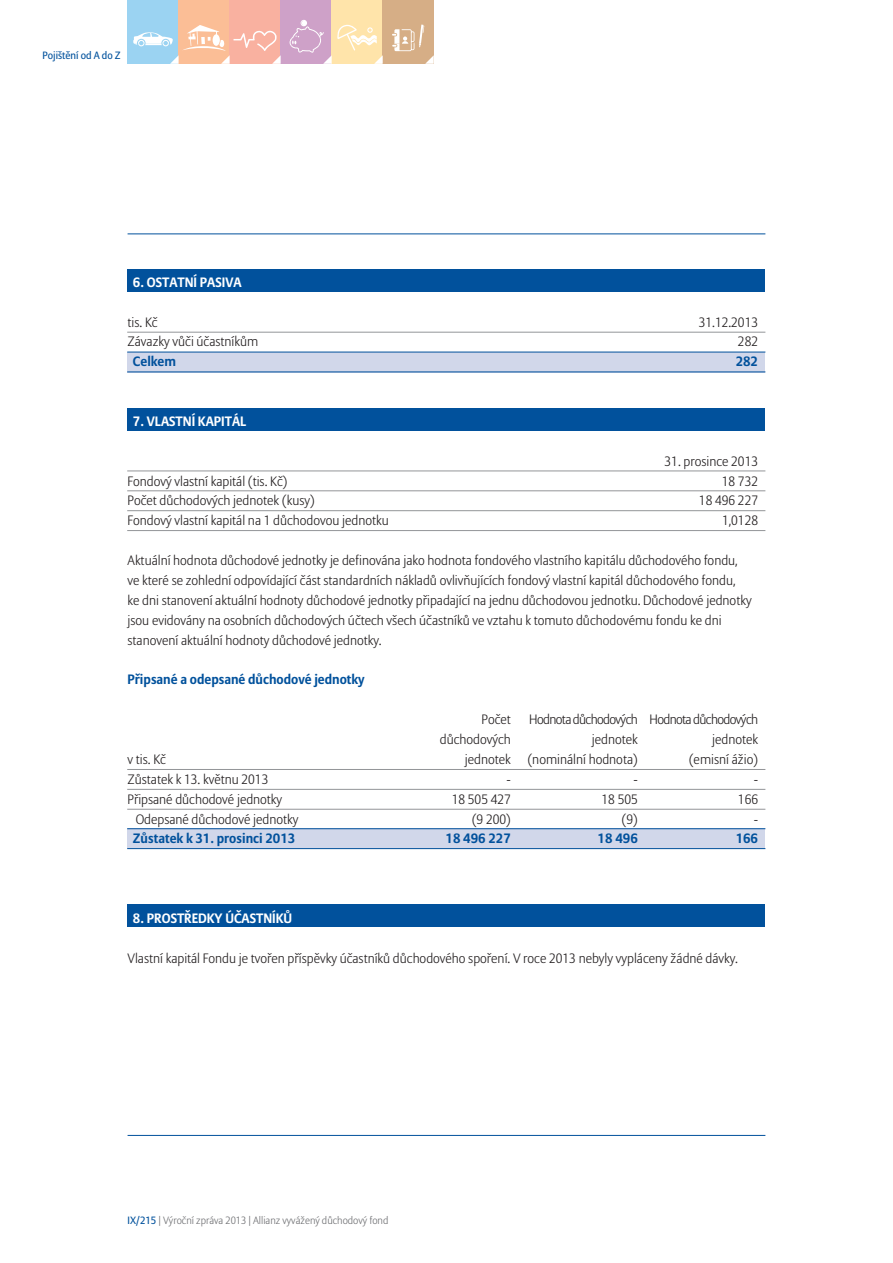
<style>
.page{position:relative;width:893px;height:1263px;background:#fff}
.page>*{position:absolute;margin:0;border:0;box-sizing:border-box;transform-origin:0 0}
.t1{font:300 13.5px/19.8px "Allianz Sans";color:#231f20}
.t2{font:700 13.5px "Allianz Sans";color:#01519c}
.t3{font:700 13.5px "Allianz Sans";color:#fff}
.t4{font:300 13.5px "Allianz Sans";letter-spacing:-.045em;color:#231f20}
.t5{font:300 10.5px "Allianz Sans";color:#6c6d70}
.t6{font:10.5px "Allianz Sans";color:#01519c}
.s1{font-weight:400;color:#01519c}
</style>
<div class="page">
<div style="left:128px;top:352px;width:637px;height:20px;background:#d1d7ea"></div>
<div style="left:127px;top:269px;width:638px;height:23px;background:#01519c"></div>
<hr style="left:127px;top:332px;width:638px;height:1px;background:#939598">
<hr style="left:127px;top:352px;width:638px;height:1px;background:#01519c">
<hr style="left:127px;top:372px;width:638px;height:1px;background:#01519c">
<div style="left:128px;top:0;width:51px;height:64px;background:#9bd3f2"></div>
<div style="left:179px;top:0;width:51px;height:64px;background:#fbbe96"></div>
<div style="left:230px;top:0;width:51px;height:64px;background:#f9b1a0"></div>
<div style="left:281px;top:0;width:51px;height:64px;background:#cea1c8"></div>
<div style="left:332px;top:0;width:51px;height:64px;background:#ffe4aa"></div>
<div style="left:383px;top:0;width:51px;height:64px;background:#d6ae86"></div>
<hr style="left:128px;top:233px;width:637px;height:1px;background:#01519c">
<hr style="left:128px;top:1135px;width:637px;height:1px;background:#01519c">
<svg style="left:133px;top:25px;width:148px;height:39px"></svg>
<svg style="left:289px;top:20px;width:94px;height:44px"></svg>
<svg style="left:392px;top:25px;width:42px;height:39px"></svg>
<div style="left:127px;top:408px;width:638px;height:23px;background:#01519c"></div>
<hr style="left:127px;top:471px;width:638px;height:1px;background:#939598">
<hr style="left:127px;top:490px;width:638px;height:1px;background:#939598">
<hr style="left:127px;top:510px;width:638px;height:1px;background:#939598">
<hr style="left:127px;top:530px;width:638px;height:1px;background:#939598">
<div style="left:127px;top:904px;width:638px;height:23px;background:#01519c"></div>
<div style="left:128px;top:829px;width:637px;height:20px;background:#d1d7ea"></div>
<hr style="left:127px;top:789px;width:638px;height:1px;background:#939598">
<hr style="left:127px;top:769px;width:638px;height:1px;background:#939598">
<hr style="left:127px;top:809px;width:638px;height:1px;background:#939598">
<hr style="left:127px;top:828px;width:638px;height:1px;background:#01519c">
<hr style="left:127px;top:848px;width:638px;height:1px;background:#01519c">
<p class="t6" style="left:43px;top:49px;width:80px">Pojištění od A do Z</p>
<p class="t3" style="left:133px;top:274px;width:110px">6. OSTATNÍ PASIVA</p>
<p class="t1" style="left:128px;top:312px;width:32px">tis. Kč</p>
<p class="t1" style="left:699px;top:312px;width:61px">31.12.2013</p>
<p class="t1" style="left:128px;top:332px;width:132px">Závazky vůči účastníkům</p>
<p class="t1" style="left:738px;top:332px;width:22px">282</p>
<p class="t2" style="left:133px;top:354px;width:45px">Celkem</p>
<p class="t2" style="left:736px;top:354px;width:24px">282</p>
<p class="t3" style="left:133px;top:413px;width:115px">7. VLASTNÍ KAPITÁL</p>
<p class="t1" style="left:665px;top:451px;width:95px">31. prosince 2013</p>
<p class="t1" style="left:128px;top:471px;width:162px">Fondový vlastní kapitál (tis. Kč)</p>
<p class="t1" style="left:722px;top:471px;width:38px">18 732</p>
<p class="t1" style="left:128px;top:491px;width:189px">Počet důchodových jednotek (kusy)</p>
<p class="t1" style="left:699px;top:491px;width:61px">18 496 227</p>
<p class="t1" style="left:128px;top:511px;width:263px">Fondový vlastní kapitál na 1 důchodovou jednotku</p>
<p class="t1" style="left:722px;top:511px;width:38px">1,0128</p>
<p class="t1" style="left:128px;top:550px;width:626px">Aktuální hodnota důchodové jednotky je definována jako hodnota fondového vlastního kapitálu důchodového fondu, ve které se zohlední odpovídající část standardních nákladů ovlivňujících fondový vlastní kapitál důchodového fondu,<br>ke dni stanovení aktuální hodnoty důchodové jednotky připadající na jednu důchodovou jednotku. Důchodové jednotky jsou evidovány na osobních důchodových účtech všech účastníků ve vztahu k tomuto důchodovému fondu ke dni stanovení aktuální hodnoty důchodové jednotky.</p>
<p class="t2" style="left:128px;top:672px;width:239px">Připsané a odepsané důchodové jednotky</p>
<p class="t1" style="left:482px;top:709px;width:31px">Počet</p>
<p class="t4" style="left:529px;top:711px;width:230px">Hodnota důchodových Hodnota důchodových</p>
<p class="t1" style="left:440px;top:729px;width:72px">důchodových</p>
<p class="t1" style="left:592px;top:729px;width:47px">jednotek</p>
<p class="t1" style="left:712px;top:729px;width:47px">jednotek</p>
<p class="t1" style="left:128px;top:749px;width:40px">v tis. Kč</p>
<p class="t1" style="left:465px;top:749px;width:174px">jednotek (nominální hodnota)</p>
<p class="t1" style="left:689px;top:749px;width:71px">(emisní ážio)</p>
<p class="t1" style="left:128px;top:769px;width:142px">Zůstatek k 13. květnu 2013</p>
<p class="t1" style="left:506px;top:769px;width:6px">-</p>
<p class="t1" style="left:633px;top:769px;width:6px">-</p>
<p class="t1" style="left:754px;top:769px;width:6px">-</p>
<p class="t1" style="left:128px;top:789px;width:156px">Připsané důchodové jednotky</p>
<p class="t1" style="left:452px;top:789px;width:61px">18 505 427</p>
<p class="t1" style="left:601px;top:789px;width:38px">18 505</p>
<p class="t1" style="left:738px;top:789px;width:22px">166</p>
<p class="t1" style="left:136px;top:809px;width:164px">Odepsané důchodové jednotky</p>
<p class="t1" style="left:472px;top:809px;width:41px">(9 200)</p>
<p class="t1" style="left:622px;top:809px;width:18px">(9)</p>
<p class="t1" style="left:754px;top:809px;width:6px">-</p>
<p class="t2" style="left:133px;top:831px;width:164px">Zůstatek k 31. prosinci 2013</p>
<p class="t2" style="left:446px;top:831px;width:67px">18 496 227</p>
<p class="t2" style="left:598px;top:831px;width:42px">18 496</p>
<p class="t2" style="left:736px;top:831px;width:24px">166</p>
<p class="t3" style="left:133px;top:910px;width:161px">8. PROSTŘEDKY ÚČASTNÍKŮ</p>
<p class="t1" style="left:128px;top:948px;width:612px">Vlastní kapitál Fondu je tvořen příspěvky účastníků důchodového spoření. V roce 2013 nebyly vypláceny žádné dávky.</p>
<p class="t5" style="left:128px;top:1214px;width:262px"><span class="s1">IX/215</span> | Výroční zpráva 2013 | Allianz vyvážený důchodový fond</p>
</div>
